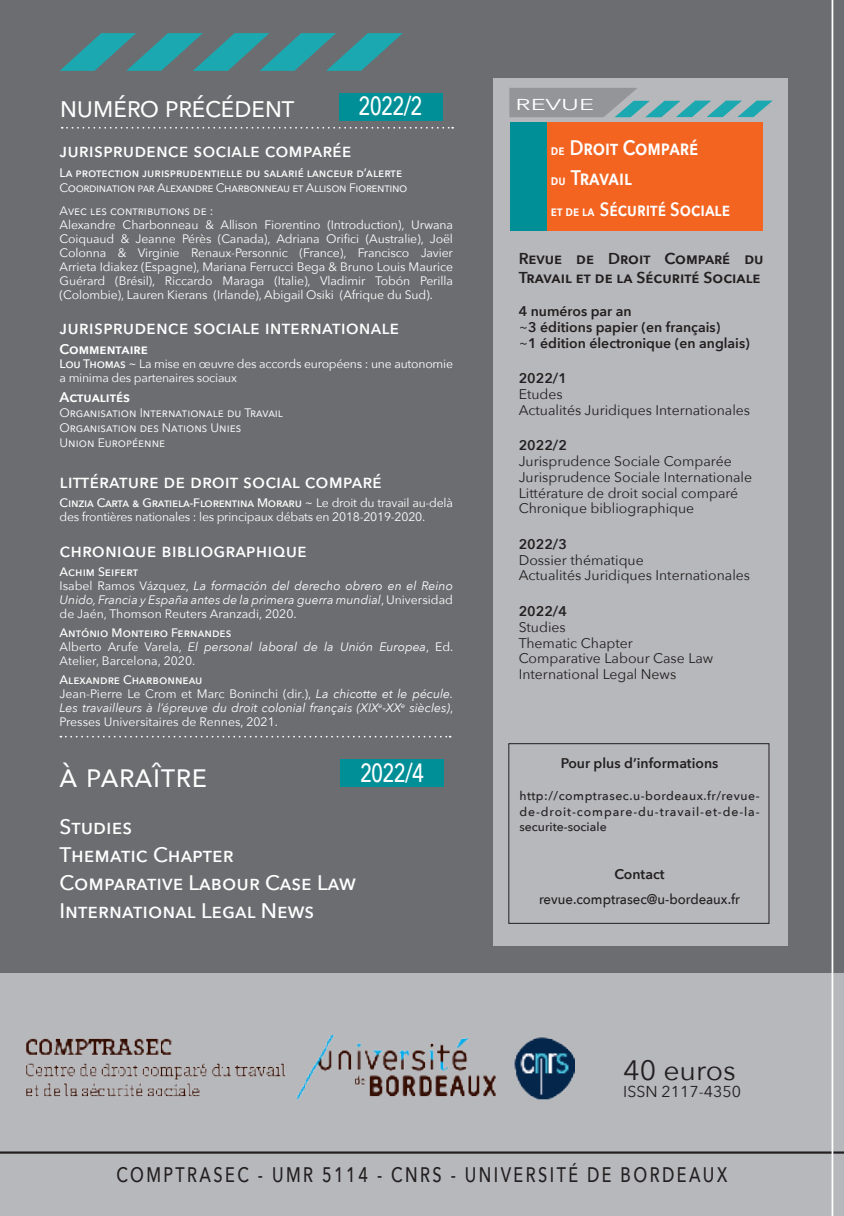
<style>
.page{position:relative;width:844px;height:1216px;background:#fff}
.page>*{position:absolute;margin:0;border:0;box-sizing:border-box;transform-origin:0 0}
.t1{font:33.25px "Avenir Next";color:#fff}
.t2{font:29.75px "Avenir Next";color:#fff}
.t3{font:28px "Avenir Next";color:#231f20}
.t4{font:500 26.25px "Avenir Next";letter-spacing:-.04em;color:#fff;scale:.77 1}
.Intitulé_rubrique{font:500 21px "Avenir Next";color:#fff}
.t5{font:500 21px "Avenir Next";letter-spacing:.15em;color:#231f20;scale:.77 1}
.t6{font:600 21px "Avenir Next";letter-spacing:-.005em;color:#fff;scale:.86 1}
.Titre_sommr_préceden{font:500 19.25px "Avenir Next";color:#fff}
.Intitulé_rubrique-2{font:500 19.25px "Avenir Next";letter-spacing:.005em;color:#fff}
.t7{font:600 19.25px "Avenir Next";color:#fff;scale:.86 1}
.t8{font:600 15.75px/19.2px "Avenir Next";color:#231f20}
.t9{font:15.75px "Avenir Next";color:#231f20}
.t10{font:15.75px "Avenir Next";color:#fff;scale:1.6 1}
.t11{font:14px/15.8px "Avenir Next";color:#231f20}
.t12{font:600 14px "Avenir Next";color:#231f20}
.t13{font:500 14px "Avenir Next";color:#231f20;scale:.94 1}
.t14{font:600 14px "Avenir Next";color:#fff}
.Titre_article_couv_1{font:12.25px/14px "Avenir Next";letter-spacing:-.02em;color:#fff}
.Titre_sommr_préceden-2{font:italic 12.25px/14px "Avenir Next";color:#fff;text-align:justify}
.Titre_sommr_préceden-3{font:12.25px/14px "Avenir Next";color:#fff}
.Titre_sommr_préceden-4{font:500 12.25px "Avenir Next";color:#fff}
.t15{font:500 12.25px/15.8px "Avenir Next";letter-spacing:.055em;color:#231f20;text-align:justify}
.Titre_article_couv_1-2{font:12.25px "Avenir Next";color:#fff}
.Titre_sommr_préceden-5{font:12.25px "Avenir Next";letter-spacing:-.03em;color:#fff}
.s1{font-weight:500}
.s2{font-style:normal}
.s3{font-style:italic}
.s4{font-size:14.17px}
.s5{font-weight:400}
</style>
<div class="page">
<div style="left:0;top:0;width:843px;height:1215px;background:#b7b8bb"></div>
<div style="left:0;top:0;width:843px;height:972px;background:#6c6d70"></div>
<svg style="left:62px;top:127px;width:391px;height:2px"></svg>
<svg style="left:60px;top:33px;width:342px;height:38px"></svg>
<hr style="left:0;top:1151px;width:843px;height:2px;background:#231f20">
<hr style="left:831px;top:0;width:2px;height:1215px;background:#fff">
<div style="left:339px;top:93px;width:104px;height:27px;background:#008f97"></div>
<svg style="left:60px;top:735px;width:390px;height:2px"></svg>
<div style="left:340px;top:759px;width:103px;height:27px;background:#008f97"></div>
<img style="left:26px;top:1035px;width:548px;height:65px">
<div style="left:492px;top:78px;width:295px;height:867px;background:#b7b8bb"></div>
<div style="left:544px;top:122px;width:218px;height:109px;background:#f36421"></div>
<div style="left:510px;top:122px;width:37px;height:109px;background:#008f97"></div>
<svg style="left:509px;top:88px;width:263px;height:29px"></svg>
<div style="left:508px;top:743px;width:261px;height:180px;border:1px solid #231f20"></div>
<p class="t2" style="left:60px;top:81px;width:236px">numéro précédent</p>
<p class="Intitulé_rubrique-2" style="left:60px;top:134px;width:293px">jurisprudence sociale comparée</p>
<p class="Titre_sommr_préceden-4" style="left:60px;top:163px;width:344px">La protection jurisprudentielle du salarié lanceur d’alerte</p>
<p class="Titre_sommr_préceden-5" style="left:60px;top:178px;width:349px">Coordination par Alexandre Charbonneau et Allison Fiorentino</p>
<p class="Titre_sommr_préceden-3" style="left:60px;top:203px;width:155px">Avec les contributions de :</p>
<p class="Titre_article_couv_1" style="left:60px;top:217px;width:395px;text-align:justify">Alexandre Charbonneau &amp; Allison Fiorentino (Introduction), Urwana Coiquaud &amp; Jeanne Pérès (Canada), Adriana Orifici (Australie), Joël Colonna &amp; Virginie Renaux-Personnic (France), Francisco Javier Arrieta Idiakez (Espagne), Mariana Ferrucci Bega &amp; Bruno Louis Maurice Guérard (Brésil), Riccardo Maraga (Italie), Vladimir Tobón Perilla (Colombie), Lauren Kierans (Irlande), Abigail Osiki (Afrique du Sud).</p>
<p class="Titre_sommr_préceden" style="left:60px;top:311px;width:341px">jurisprudence sociale internationale</p>
<p class="t14" style="left:60px;top:337px;width:90px">Commentaire</p>
<p class="Titre_article_couv_1" style="left:60px;top:356px;width:395px"><span class="s1">Lou Thomas</span> ~ La mise en œuvre des accords européens : une autonomie a minima des partenaires sociaux</p>
<p class="t14" style="left:60px;top:385px;width:72px">Actualités</p>
<p class="Titre_article_couv_1-2" style="left:60px;top:402px;width:225px">Organisation Internationale du Travail</p>
<p class="Titre_article_couv_1-2" style="left:60px;top:417px;width:183px">Organisation des Nations Unies</p>
<p class="Titre_sommr_préceden-3" style="left:60px;top:435px;width:107px">Union Européenne</p>
<p class="Titre_sommr_préceden" style="left:60px;top:464px;width:324px">littérature de droit social comparé</p>
<p class="Titre_article_couv_1" style="left:60px;top:495px;width:395px"><span class="s1">Cinzia Carta &amp; Gratiela-Florentina Moraru</span> ~ Le droit du travail au-delà des frontières nationales : les principaux débats en 2018-2019-2020.</p>
<p class="Titre_sommr_préceden" style="left:60px;top:533px;width:249px">chronique bibliographique</p>
<p class="Titre_sommr_préceden-4" style="left:60px;top:561px;width:79px">Achim Seifert</p>
<p class="Titre_sommr_préceden-2" style="left:60px;top:577px;width:395px"><span class="s2">Isabel Ramos Vázquez,</span> La formación del derecho obrero en el Reino Unido, Francia y España antes de la primera guerra mundial<span class="s2">, Universidad de Jaén, Thomson Reuters Aranzadi, 2020.</span></p>
<p class="Titre_sommr_préceden-4" style="left:60px;top:622px;width:173px">António Monteiro Fernandes</p>
<p class="Titre_sommr_préceden-3" style="left:60px;top:638px;width:395px">Alberto Arufe Varela, <span class="s3">El personal laboral de la Unión Europea</span>, Ed.<br>Atelier, Barcelona, 2020.</p>
<p class="Titre_sommr_préceden-4" style="left:60px;top:668px;width:144px">Alexandre Charbonneau</p>
<p class="Titre_sommr_préceden-2" style="left:60px;top:685px;width:395px"><span class="s2">Jean-Pierre Le Crom et Marc Boninchi (dir.),</span> La chicotte et le pécule.<br>Les travailleurs à l’épreuve du droit colonial français (XIX<sup>e</sup>-XX<sup>e</sup> siècles)<span class="s2">, Presses Universitaires de Rennes, 2021.</span></p>
<p class="t1" style="left:60px;top:747px;width:150px">à paraître</p>
<p class="Intitulé_rubrique" style="left:60px;top:809px;width:74px">Studies</p>
<p class="Intitulé_rubrique" style="left:60px;top:837px;width:176px">Thematic Chapter</p>
<p class="Intitulé_rubrique" style="left:60px;top:864px;width:297px">Comparative Labour Case Law</p>
<p class="Intitulé_rubrique" style="left:60px;top:892px;width:256px">International Legal News</p>
<p class="t4" style="left:358px;top:84px;width:85px">2022/2</p>
<p class="t4" style="left:360px;top:751px;width:85px">2022/4</p>
<p class="t10" style="left:515px;top:91px;width:51px">REVUE</p>
<p class="t6" style="left:550px;top:130px;width:173px"><span class="s4">de</span> Droit Comparé</p>
<p class="t6" style="left:550px;top:160px;width:96px"><span class="s4">du</span> Travail</p>
<p class="t7" style="left:550px;top:192px;width:210px"><span class="s4">et de la</span> Sécurité Sociale</p>
<p class="t8" style="left:518px;top:248px;width:246px">Revue de Droit Comparé du<br>Travail et de la Sécurité Sociale</p>
<p class="t12" style="left:518px;top:299px;width:114px">4 numéros par an</p>
<p class="t12" style="left:518px;top:315px;width:203px"><span class="s5">~</span>3 éditions papier (en français)</p>
<p class="t12" style="left:518px;top:331px;width:232px"><span class="s5">~</span>1 édition électronique (en anglais)</p>
<p class="t12" style="left:518px;top:366px;width:50px">2022/1</p>
<p class="t11" style="left:518px;top:385px;width:233px">Etudes<br>Actualités Juridiques Internationales</p>
<p class="t12" style="left:518px;top:433px;width:50px">2022/2</p>
<p class="t11" style="left:518px;top:453px;width:214px">Jurisprudence Sociale Comparée</p>
<p class="t11" style="left:518px;top:468px;width:235px">Jurisprudence Sociale Internationale<br>Littérature de droit social comparé</p>
<p class="t11" style="left:518px;top:500px;width:177px">Chronique bibliographique</p>
<p class="t12" style="left:518px;top:532px;width:50px">2022/3</p>
<p class="t11" style="left:518px;top:551px;width:126px">Dossier thématique</p>
<p class="t11" style="left:518px;top:567px;width:233px">Actualités Juridiques Internationales</p>
<p class="t12" style="left:518px;top:599px;width:50px">2022/4</p>
<p class="t11" style="left:518px;top:618px;width:49px">Studies</p>
<p class="t11" style="left:518px;top:634px;width:116px">Thematic Chapter</p>
<p class="t11" style="left:518px;top:650px;width:196px">Comparative Labour Case Law</p>
<p class="t11" style="left:518px;top:665px;width:159px">International Legal News</p>
<p class="t12" style="left:560px;top:751px;width:159px">Pour plus d’informations</p>
<p class="t15" style="left:519px;top:787px;width:242px">http://comptrasec.u-bordeaux.fr/revue&shy;de-droit-compare-du-travail-et-de-la&shy;securite-sociale</p>
<p class="t12" style="left:614px;top:861px;width:52px">Contact</p>
<p class="t13" style="left:539px;top:887px;width:215px">revue.comptrasec@u-bordeaux.fr</p>
<p class="t3" style="left:623px;top:1046px;width:114px">40 euros</p>
<p class="t9" style="left:623px;top:1078px;width:119px">ISSN 2117-4350</p>
<p class="t5" style="left:116px;top:1156px;width:795px">COMPTRASEC - UMR 5114 - CNRS - UNIVERSITÉ DE BORDEAUX</p>
</div>
